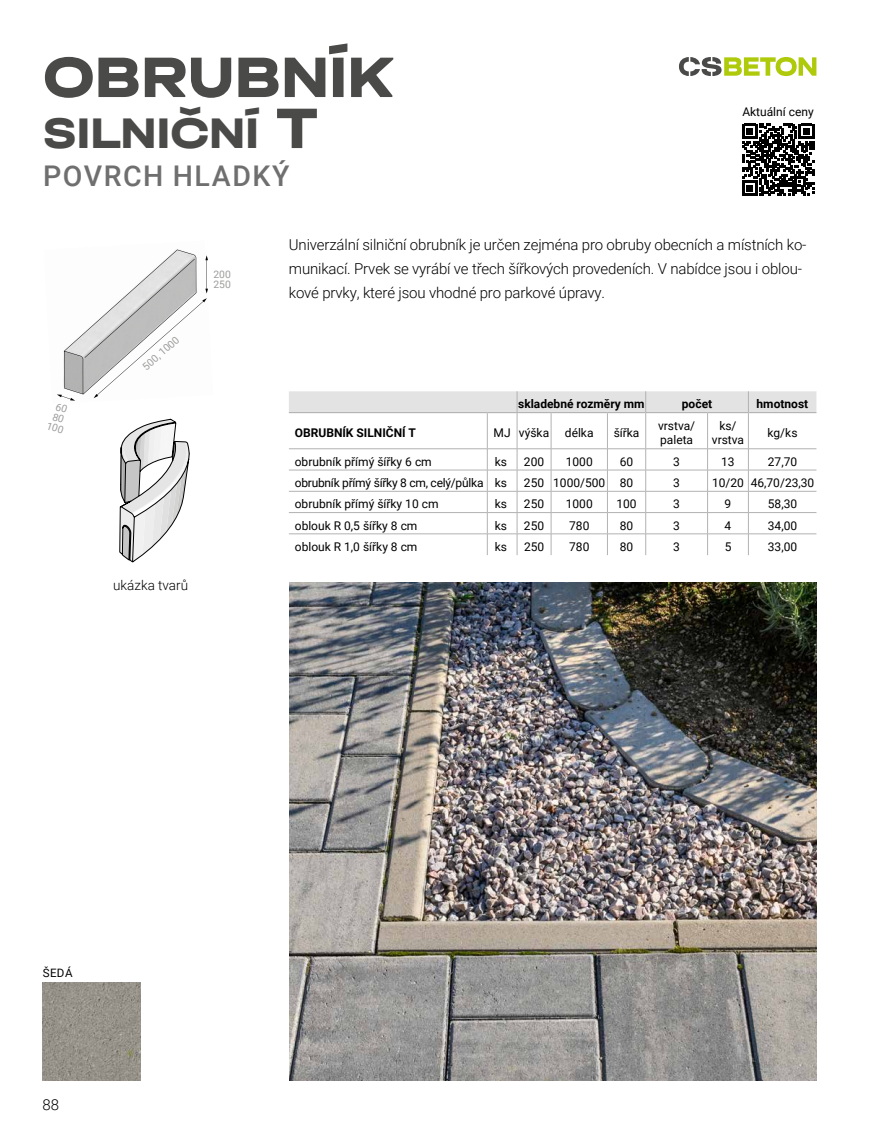
<style>
.page{position:relative;width:893px;height:1123px;background:#fff}
.page>*{position:absolute;margin:0;border:0;box-sizing:border-box;transform-origin:0 0}
.t1{font:800 60px "Halvar Breit";letter-spacing:-.015em;color:#4a4a49}
.t2{font:800 45px "Halvar Breit";letter-spacing:-.005em;color:#4a4a49}
.t3{font:500 28.5px "Roboto";letter-spacing:.055em;color:#706f6f}
.t4{font:300 15px/24px "Roboto";letter-spacing:-.01em;color:#000}
.t5{font:300 13.5px "Roboto";color:#000}
.t6{font:12px/14.4px "Roboto";color:#000}
.t7{font:700 12px "Roboto";color:#000}
.t8{font:12px "Roboto";letter-spacing:-.02em;color:#000}
.t9{font:11.55px "Roboto";color:#000}
.t10{font:10.35px/10.5px "Roboto";color:#9d9d9c}
.s1{font-size:60px}
</style>
<div class="page">
<img style="left:289px;top:583px;width:527px;height:497px">
<img style="left:43px;top:982px;width:97px;height:98px">
<div style="left:289px;top:391px;width:527px;height:21px;background:#e3e3e3"></div>
<hr style="left:487px;top:413px;width:1px;height:35px;background:#b3b2b2">
<hr style="left:517px;top:413px;width:1px;height:35px;background:#b3b2b2">
<hr style="left:551px;top:413px;width:1px;height:35px;background:#b3b2b2">
<hr style="left:607px;top:413px;width:1px;height:35px;background:#b3b2b2">
<hr style="left:645px;top:413px;width:1px;height:35px;background:#b3b2b2">
<hr style="left:707px;top:413px;width:1px;height:35px;background:#b3b2b2">
<hr style="left:748px;top:413px;width:1px;height:35px;background:#b3b2b2">
<hr style="left:289px;top:448px;width:198px;height:1px;background:#b3b2b2">
<hr style="left:487px;top:448px;width:30px;height:1px;background:#b3b2b2">
<hr style="left:517px;top:448px;width:34px;height:1px;background:#b3b2b2">
<hr style="left:551px;top:448px;width:56px;height:1px;background:#b3b2b2">
<hr style="left:607px;top:448px;width:39px;height:1px;background:#b3b2b2">
<hr style="left:646px;top:448px;width:62px;height:1px;background:#b3b2b2">
<hr style="left:708px;top:448px;width:40px;height:1px;background:#b3b2b2">
<hr style="left:748px;top:448px;width:68px;height:1px;background:#b3b2b2">
<hr style="left:289px;top:470px;width:198px;height:1px;background:#b3b2b2">
<hr style="left:487px;top:470px;width:30px;height:1px;background:#b3b2b2">
<hr style="left:517px;top:470px;width:34px;height:1px;background:#b3b2b2">
<hr style="left:551px;top:470px;width:56px;height:1px;background:#b3b2b2">
<hr style="left:607px;top:470px;width:39px;height:1px;background:#b3b2b2">
<hr style="left:646px;top:470px;width:62px;height:1px;background:#b3b2b2">
<hr style="left:708px;top:470px;width:40px;height:1px;background:#b3b2b2">
<hr style="left:748px;top:470px;width:68px;height:1px;background:#b3b2b2">
<hr style="left:289px;top:491px;width:198px;height:1px;background:#b3b2b2">
<hr style="left:487px;top:491px;width:30px;height:1px;background:#b3b2b2">
<hr style="left:517px;top:491px;width:34px;height:1px;background:#b3b2b2">
<hr style="left:551px;top:491px;width:56px;height:1px;background:#b3b2b2">
<hr style="left:607px;top:491px;width:39px;height:1px;background:#b3b2b2">
<hr style="left:646px;top:491px;width:62px;height:1px;background:#b3b2b2">
<hr style="left:708px;top:491px;width:40px;height:1px;background:#b3b2b2">
<hr style="left:748px;top:491px;width:68px;height:1px;background:#b3b2b2">
<hr style="left:289px;top:512px;width:198px;height:1px;background:#b3b2b2">
<hr style="left:487px;top:512px;width:30px;height:1px;background:#b3b2b2">
<hr style="left:517px;top:512px;width:34px;height:1px;background:#b3b2b2">
<hr style="left:551px;top:512px;width:56px;height:1px;background:#b3b2b2">
<hr style="left:607px;top:512px;width:39px;height:1px;background:#b3b2b2">
<hr style="left:646px;top:512px;width:62px;height:1px;background:#b3b2b2">
<hr style="left:708px;top:512px;width:40px;height:1px;background:#b3b2b2">
<hr style="left:748px;top:512px;width:68px;height:1px;background:#b3b2b2">
<hr style="left:289px;top:533px;width:198px;height:1px;background:#b3b2b2">
<svg style="left:487px;top:449px;width:1px;height:106px"></svg>
<hr style="left:487px;top:533px;width:30px;height:1px;background:#b3b2b2">
<svg style="left:517px;top:449px;width:1px;height:106px"></svg>
<hr style="left:517px;top:533px;width:34px;height:1px;background:#b3b2b2">
<svg style="left:551px;top:449px;width:1px;height:106px"></svg>
<hr style="left:551px;top:533px;width:56px;height:1px;background:#b3b2b2">
<hr style="left:607px;top:533px;width:39px;height:1px;background:#b3b2b2">
<svg style="left:607px;top:449px;width:1px;height:106px"></svg>
<svg style="left:645px;top:449px;width:1px;height:106px"></svg>
<hr style="left:646px;top:533px;width:62px;height:1px;background:#b3b2b2">
<svg style="left:707px;top:449px;width:1px;height:106px"></svg>
<hr style="left:708px;top:533px;width:40px;height:1px;background:#b3b2b2">
<svg style="left:748px;top:449px;width:1px;height:106px"></svg>
<hr style="left:748px;top:533px;width:68px;height:1px;background:#b3b2b2">
<hr style="left:289px;top:412px;width:198px;height:1px;background:#b3b2b2">
<hr style="left:487px;top:412px;width:30px;height:1px;background:#b3b2b2">
<hr style="left:517px;top:412px;width:34px;height:1px;background:#b3b2b2">
<hr style="left:551px;top:412px;width:56px;height:1px;background:#b3b2b2">
<hr style="left:607px;top:412px;width:39px;height:1px;background:#b3b2b2">
<hr style="left:646px;top:412px;width:62px;height:1px;background:#b3b2b2">
<hr style="left:708px;top:412px;width:40px;height:1px;background:#b3b2b2">
<hr style="left:748px;top:412px;width:68px;height:1px;background:#b3b2b2">
<svg style="left:57px;top:249px;width:151px;height:151px"></svg>
<svg style="left:119px;top:419px;width:71px;height:143px"></svg>
<svg style="left:679px;top:57px;width:137px;height:19px"></svg>
<svg style="left:742px;top:124px;width:72px;height:72px"></svg>
<h1 class="t1" style="left:43px;top:39px;width:355px">OBRUBNÍK</h1>
<h2 class="t2" style="left:43px;top:104px;width:277px">SILNIČNÍ <span class="s1">T</span></h2>
<h3 class="t3" style="left:43px;top:155px;width:248px">POVRCH HLADKÝ</h3>
<p class="t6" style="left:742px;top:104px;width:73px">Aktuální ceny</p>
<p class="t10" style="left:55px;top:400px;width:19px;rotate:18deg">60<br>80<br>100</p>
<p class="t10" style="left:140px;top:364px;width:47px;rotate:-42deg">500, 1000</p>
<p class="t10" style="left:213px;top:268px;width:19px">200<br>250</p>
<p class="t5" style="left:113px;top:576px;width:76px">ukázka tvarů</p>
<p class="t4" style="left:289px;top:232px;width:519px">Univerzální silniční obrubník je určen zejména pro obruby obecních a místních ko&shy;munikací. Prvek se vyrábí ve třech šířkových provedeních. V nabídce jsou i oblou&shy;kové prvky, které jsou vhodné pro parkové úpravy.</p>
<p class="t7" style="left:518px;top:395px;width:128px">skladebné rozměry mm</p>
<p class="t7" style="left:682px;top:395px;width:32px">počet</p>
<p class="t7" style="left:757px;top:395px;width:53px">hmotnost</p>
<p class="t7" style="left:295px;top:424px;width:122px">OBRUBNÍK SILNIČNÍ T</p>
<p class="t6" style="left:494px;top:425px;width:57px">MJ výška</p>
<p class="t6" style="left:565px;top:425px;width:30px">délka</p>
<p class="t6" style="left:614px;top:425px;width:27px">šířka</p>
<p class="t6" style="left:658px;top:418px;width:39px">vrstva/ paleta</p>
<p class="t6" style="left:712px;top:418px;width:34px;text-align:center">ks/ vrstva</p>
<p class="t6" style="left:767px;top:425px;width:32px">kg/ks</p>
<p class="t6" style="left:295px;top:454px;width:138px">obrubník přímý šířky 6 cm</p>
<p class="t6" style="left:495px;top:454px;width:14px">ks</p>
<p class="t6" style="left:524px;top:454px;width:22px">200</p>
<p class="t6" style="left:566px;top:454px;width:28px">1000</p>
<p class="t6" style="left:620px;top:454px;width:15px">60</p>
<p class="t6" style="left:673px;top:454px;width:8px">3</p>
<p class="t6" style="left:721px;top:454px;width:15px">13</p>
<p class="t6" style="left:768px;top:454px;width:31px">27,70</p>
<p class="t8" style="left:295px;top:474px;width:214px">obrubník přímý šířky 8 cm, celý/půlka ks</p>
<p class="t6" style="left:524px;top:475px;width:111px">250 1000/500 80</p>
<p class="t6" style="left:673px;top:475px;width:8px">3</p>
<p class="t6" style="left:712px;top:475px;width:104px">10/20 46,70/23,30</p>
<p class="t6" style="left:295px;top:496px;width:145px">obrubník přímý šířky 10 cm</p>
<p class="t6" style="left:495px;top:496px;width:14px">ks</p>
<p class="t6" style="left:524px;top:496px;width:22px">250</p>
<p class="t6" style="left:566px;top:496px;width:28px">1000</p>
<p class="t6" style="left:616px;top:496px;width:22px">100</p>
<p class="t6" style="left:673px;top:496px;width:8px">3</p>
<p class="t6" style="left:725px;top:496px;width:8px">9</p>
<p class="t6" style="left:768px;top:496px;width:31px">58,30</p>
<p class="t6" style="left:295px;top:517px;width:124px">oblouk R 0,5 šířky 8 cm</p>
<p class="t6" style="left:495px;top:517px;width:14px">ks</p>
<p class="t6" style="left:524px;top:517px;width:22px">250</p>
<p class="t6" style="left:569px;top:517px;width:22px">780</p>
<p class="t6" style="left:620px;top:517px;width:15px">80</p>
<p class="t6" style="left:673px;top:517px;width:8px">3</p>
<p class="t6" style="left:725px;top:517px;width:8px">4</p>
<p class="t6" style="left:768px;top:517px;width:31px">34,00</p>
<p class="t6" style="left:295px;top:539px;width:124px">oblouk R 1,0 šířky 8 cm</p>
<p class="t6" style="left:495px;top:539px;width:14px">ks</p>
<p class="t6" style="left:524px;top:539px;width:22px">250</p>
<p class="t6" style="left:569px;top:539px;width:22px">780</p>
<p class="t6" style="left:620px;top:539px;width:15px">80</p>
<p class="t6" style="left:673px;top:539px;width:8px">3</p>
<p class="t6" style="left:725px;top:539px;width:8px">5</p>
<p class="t6" style="left:768px;top:539px;width:31px">33,00</p>
<p class="t9" style="left:43px;top:964px;width:31px">ŠEDÁ</p>
<p class="t4" style="left:43px;top:1091px;width:18px">88</p>
</div>
